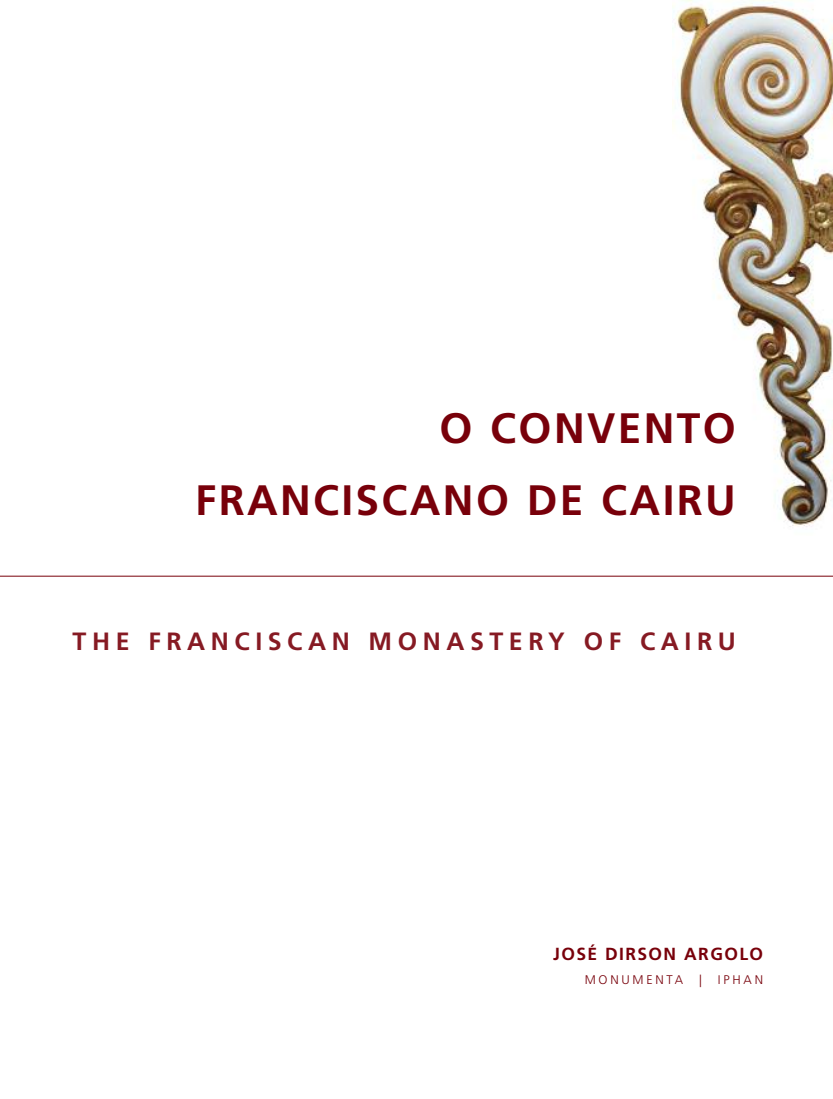
<style>
.page{position:relative;width:833px;height:1099px;background:#fff}
.page>*{position:absolute;margin:0;border:0;box-sizing:border-box;transform-origin:0 0}
.t1{font:700 42.5px/72.5px "Frutiger";letter-spacing:.055em;color:#78000a;text-align:right}
.t2{font:700 25px "Frutiger";letter-spacing:.22em;color:#861a23}
.t3{font:700 17.5px "Frutiger";letter-spacing:.08em;color:#78000a}
.t4{font:300 12.5px "Frutiger";letter-spacing:.22em;color:#78000a}
</style>
<div class="page">
<img style="left:673px;top:0;width:160px;height:527px">
<hr style="left:0;top:576px;width:833px;height:1px;background:#78000a">
<p class="t1" style="left:195px;top:395px;width:542px">O CONVENTO<br>FRANCISCANO DE CAIRU</p>
<p class="t2" style="left:73px;top:631px;width:665px">THE FRANCISCAN MONASTERY OF CAIRU</p>
<p class="t3" style="left:553px;top:946px;width:211px">JOSÉ DIRSON ARGOLO</p>
<p class="t4" style="left:584px;top:974px;width:100px">MONUMENTA</p>
<p class="t4" style="left:699px;top:974px;width:4px">|</p>
<p class="t4" style="left:718px;top:974px;width:47px">IPHAN</p>
</div>
